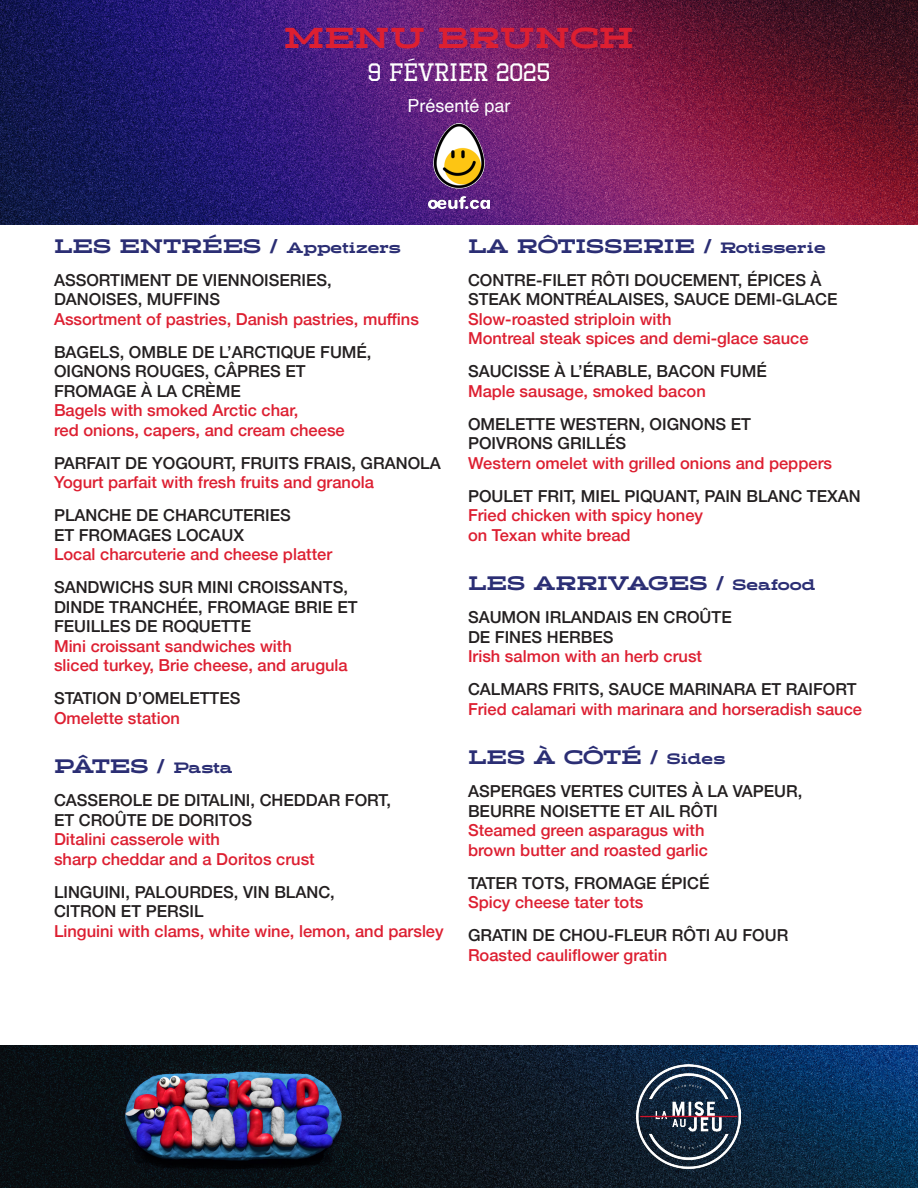
<style>
.page{position:relative;width:918px;height:1188px;background:#fff}
.page>*{position:absolute;margin:0;border:0;box-sizing:border-box;transform-origin:0 0}
.t1{font:900 28.8px "Halogen Slab";color:#dd1f31}
.t2{font:25.2px "Octin Sports Rg";color:#fff}
.t3{font:900 19.5px "Halogen Slab";color:#2b2e74}
.t4{font:18px "Helvetica";color:#fff}
.t5{font:500 16.5px/19.5px "Helvetica Neue";color:#231f20}
.t6{font:500 16.5px/19.5px "Helvetica Neue";color:#dd1f31}
.s1{font-size:15px}
</style>
<div class="page">
<img style="left:0;top:0;width:918px;height:225px">
<img style="left:0;top:1045px;width:918px;height:143px">
<img style="left:103px;top:1046px;width:253px;height:142px">
<img style="left:636px;top:1065px;width:105px;height:104px">
<img style="left:429px;top:124px;width:60px;height:84px">
<h1 class="t1" style="left:284px;top:21px;width:352px">MENU BRUNCH</h1>
<h2 class="t2" style="left:368px;top:58px;width:184px">9 FÉVRIER 2025</h2>
<p class="t4" style="left:407px;top:92px;width:105px">Présenté par</p>
<p class="t3" style="left:54px;top:234px;width:348px">LES ENTRÉES / <span class="s1">Appetizers</span></p>
<p class="t5" style="left:54px;top:269px;width:279px">ASSORTIMENT DE VIENNOISERIES,<br>DANOISES, MUFFINS</p>
<p class="t6" style="left:54px;top:308px;width:366px">Assortment of pastries, Danish pastries, muffins</p>
<p class="t5" style="left:54px;top:341px;width:319px">BAGELS, OMBLE DE L’ARCTIQUE FUMÉ,<br>OIGNONS ROUGES, CÂPRES ET<br>FROMAGE À LA CRÈME</p>
<p class="t6" style="left:54px;top:399px;width:292px">Bagels with smoked Arctic char,<br>red onions, capers, and cream cheese</p>
<p class="t5" style="left:54px;top:452px;width:388px">PARFAIT DE YOGOURT, FRUITS FRAIS, GRANOLA</p>
<p class="t6" style="left:54px;top:471px;width:322px">Yogurt parfait with fresh fruits and granola</p>
<p class="t5" style="left:54px;top:504px;width:238px">PLANCHE DE CHARCUTERIES<br>ET FROMAGES LOCAUX</p>
<p class="t6" style="left:54px;top:543px;width:280px">Local charcuterie and cheese platter</p>
<p class="t5" style="left:54px;top:576px;width:305px">SANDWICHS SUR MINI CROISSANTS,<br>DINDE TRANCHÉE, FROMAGE BRIE ET<br>FEUILLES DE ROQUETTE</p>
<p class="t6" style="left:54px;top:635px;width:295px">Mini croissant sandwiches with<br>sliced turkey, Brie cheese, and arugula</p>
<p class="t5" style="left:54px;top:687px;width:188px">STATION D’OMELETTES</p>
<p class="t6" style="left:54px;top:707px;width:127px">Omelette station</p>
<p class="t3" style="left:54px;top:754px;width:180px">PÂTES / <span class="s1">Pasta</span></p>
<p class="t5" style="left:54px;top:789px;width:339px">CASSEROLE DE DITALINI, CHEDDAR FORT,<br>ET CROÛTE DE DORITOS</p>
<p class="t6" style="left:54px;top:828px;width:262px">Ditalini casserole with<br>sharp cheddar and a Doritos crust</p>
<p class="t5" style="left:54px;top:881px;width:282px">LINGUINI, PALOURDES, VIN BLANC,<br>CITRON ET PERSIL</p>
<p class="t6" style="left:54px;top:920px;width:391px">Linguini with clams, white wine, lemon, and parsley</p>
<p class="t3" style="left:468px;top:234px;width:359px">LA RÔTISSERIE / <span class="s1">Rotisserie</span></p>
<p class="t5" style="left:468px;top:269px;width:371px">CONTRE-FILET RÔTI DOUCEMENT, ÉPICES À<br>STEAK MONTRÉALAISES, SAUCE DEMI-GLACE</p>
<p class="t6" style="left:468px;top:308px;width:342px">Slow-roasted striploin with<br>Montreal steak spices and demi-glace sauce</p>
<p class="t5" style="left:468px;top:360px;width:300px">SAUCISSE À L’ÉRABLE, BACON FUMÉ</p>
<p class="t6" style="left:468px;top:380px;width:239px">Maple sausage, smoked bacon</p>
<p class="t5" style="left:468px;top:413px;width:285px">OMELETTE WESTERN, OIGNONS ET<br>POIVRONS GRILLÉS</p>
<p class="t6" style="left:468px;top:452px;width:366px">Western omelet with grilled onions and peppers</p>
<p class="t5" style="left:468px;top:485px;width:394px">POULET FRIT, MIEL PIQUANT, PAIN BLANC TEXAN</p>
<p class="t6" style="left:468px;top:504px;width:237px">Fried chicken with spicy honey on Texan white bread</p>
<p class="t3" style="left:468px;top:571px;width:349px">LES ARRIVAGES / <span class="s1">Seafood</span></p>
<p class="t5" style="left:468px;top:606px;width:265px">SAUMON IRLANDAIS EN CROÛTE<br>DE FINES HERBES</p>
<p class="t6" style="left:468px;top:645px;width:236px">Irish salmon with an herb crust</p>
<p class="t5" style="left:468px;top:678px;width:390px">CALMARS FRITS, SAUCE MARINARA ET RAIFORT</p>
<p class="t6" style="left:468px;top:698px;width:396px">Fried calamari with marinara and horseradish sauce</p>
<p class="t3" style="left:468px;top:745px;width:259px">LES À CÔTÉ / <span class="s1">Sides</span></p>
<p class="t5" style="left:468px;top:780px;width:336px">ASPERGES VERTES CUITES À LA VAPEUR,<br>BEURRE NOISETTE ET AIL RÔTI</p>
<p class="t6" style="left:468px;top:819px;width:241px">Steamed green asparagus with brown butter and roasted garlic</p>
<p class="t5" style="left:468px;top:872px;width:243px">TATER TOTS, FROMAGE ÉPICÉ</p>
<p class="t6" style="left:468px;top:891px;width:177px">Spicy cheese tater tots</p>
<p class="t5" style="left:468px;top:924px;width:322px">GRATIN DE CHOU-FLEUR RÔTI AU FOUR</p>
<p class="t6" style="left:468px;top:944px;width:201px">Roasted cauliflower gratin</p>
</div>
